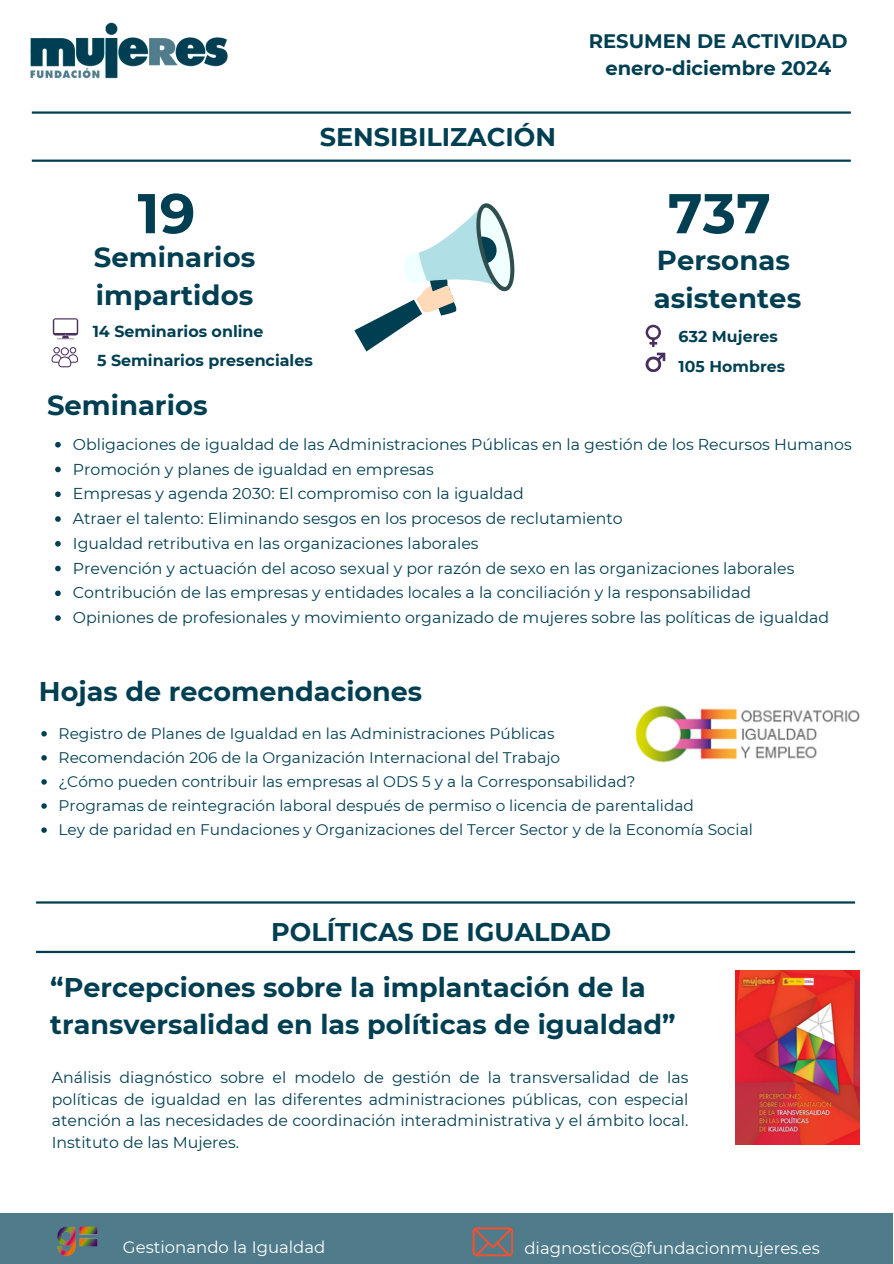
<style>
.page{position:relative;width:894px;height:1264px;background:#fff}
.page>*{position:absolute;margin:0;border:0;box-sizing:border-box;transform-origin:0 0}
.t1{font:700 55.95px "Montserrat";color:#003f52}
.t2{font:700 27.45px/38px "Montserrat";letter-spacing:.005em;color:#003f52}
.t3{font:700 27px/37.2px "Montserrat";color:#003f52}
.t4{font:700 25.5px "Montserrat";color:#003f52}
.t5{font:700 19.5px/27px "Montserrat";color:#003f52;text-align:center}
.t6{font:16.5px "Montserrat";color:#fff}
.t7{font:700 15.9px "Montserrat";color:#003f52}
.t8{font:15.75px/21.3px "Montserrat";color:#003f52;text-align:justify}
.t9{font:700 15.75px "Montserrat";letter-spacing:.005em;color:#003f52}
.t10{font:15.3px "Montserrat";color:#003f52}
</style>
<div class="page">
<svg style="left:354px;top:203px;width:161px;height:148px"></svg>
<svg style="left:53px;top:318px;width:25px;height:17px"></svg>
<svg style="left:54px;top:319px;width:23px;height:20px"></svg>
<svg style="left:51px;top:347px;width:27px;height:20px"></svg>
<svg style="left:645px;top:325px;width:20px;height:47px"></svg>
<div style="left:0;top:1213px;width:892px;height:50px;background:#4f7b8b"></div>
<svg style="left:472px;top:1227px;width:41px;height:29px"></svg>
<img style="left:57px;top:1226px;width:41px;height:31px">
<img style="left:30px;top:22px;width:198px;height:57px">
<hr style="left:36px;top:901px;width:818px;height:2px;background:#003f52">
<hr style="left:36px;top:950px;width:818px;height:3px;background:#003f52">
<img style="left:735px;top:970px;width:124px;height:174px">
<svg style="left:55px;top:442px;width:6px;height:5px"></svg>
<svg style="left:55px;top:466px;width:6px;height:6px"></svg>
<svg style="left:55px;top:491px;width:6px;height:6px"></svg>
<svg style="left:55px;top:516px;width:6px;height:6px"></svg>
<svg style="left:55px;top:541px;width:6px;height:5px"></svg>
<svg style="left:55px;top:565px;width:6px;height:6px"></svg>
<svg style="left:55px;top:590px;width:6px;height:6px"></svg>
<svg style="left:55px;top:615px;width:6px;height:6px"></svg>
<hr style="left:32px;top:111px;width:818px;height:3px;background:#003f52">
<hr style="left:32px;top:159px;width:818px;height:3px;background:#003f52">
<img style="left:635px;top:705px;width:225px;height:58px">
<svg style="left:41px;top:731px;width:6px;height:5px"></svg>
<svg style="left:41px;top:755px;width:6px;height:5px"></svg>
<svg style="left:41px;top:779px;width:6px;height:5px"></svg>
<svg style="left:41px;top:803px;width:6px;height:5px"></svg>
<svg style="left:41px;top:827px;width:6px;height:5px"></svg>
<p class="t4" style="left:320px;top:121px;width:237px">SENSIBILIZACIÓN</p>
<p class="t1" style="left:137px;top:179px;width:59px">19</p>
<p class="t2" style="left:94px;top:238px;width:163px">Seminarios impartidos</p>
<h2 class="t7" style="left:93px;top:322px;width:172px">14 Seminarios online</h2>
<h4 class="t7" style="left:97px;top:350px;width:217px">5 Seminarios presenciales</h4>
<p class="t2" style="left:47px;top:386px;width:162px">Seminarios</p>
<h4 class="t5" style="left:588px;top:27px;width:260px">RESUMEN DE ACTIVIDAD enero-diciembre 2024</h4>
<p class="t1" style="left:667px;top:179px;width:104px">737</p>
<p class="t2" style="left:656px;top:241px;width:135px">Personas</p>
<h3 class="t2" style="left:653px;top:279px;width:149px">asistentes</h3>
<p class="t9" style="left:678px;top:327px;width:101px">632 Mujeres</p>
<p class="t9" style="left:678px;top:357px;width:108px">105 Hombres</p>
<p class="t8" style="left:73px;top:433px;width:780px">Obligaciones de igualdad de las Administraciones Públicas en la gestión de los Recursos Humanos</p>
<p class="t8" style="left:73px;top:458px;width:362px">Promoción y planes de igualdad en empresas</p>
<h2 class="t8" style="left:73px;top:483px;width:452px">Empresas y agenda 2030: El compromiso con la igualdad</h2>
<h2 class="t8" style="left:73px;top:508px;width:551px">Atraer el talento: Eliminando sesgos en los procesos de reclutamiento</h2>
<h4 class="t8" style="left:73px;top:532px;width:407px">Igualdad retributiva en las organizaciones laborales</h4>
<h4 class="t8" style="left:73px;top:557px;width:722px">Prevención y actuación del acoso sexual y por razón de sexo en las organizaciones laborales</h4>
<p class="t8" style="left:73px;top:582px;width:679px">Contribución de las empresas y entidades locales a la conciliación y la responsabilidad</p>
<p class="t8" style="left:73px;top:607px;width:757px">Opiniones de profesionales y movimiento organizado de mujeres sobre las políticas de igualdad</p>
<p class="t3" style="left:39px;top:673px;width:385px">Hojas de recomendaciones</p>
<p class="t10" style="left:59px;top:724px;width:497px">Registro de Planes de Igualdad en las Administraciones Públicas</p>
<p class="t10" style="left:59px;top:748px;width:503px">Recomendación 206 de la Organización Internacional del Trabajo</p>
<h2 class="t10" style="left:59px;top:772px;width:578px">¿Cómo pueden contribuir las empresas al ODS 5 y a la Corresponsabilidad?</h2>
<p class="t10" style="left:59px;top:796px;width:636px">Programas de reintegración laboral después de permiso o licencia de parentalidad</p>
<p class="t10" style="left:59px;top:820px;width:695px">Ley de paridad en Fundaciones y Organizaciones del Tercer Sector y de la Economía Social</p>
<p class="t4" style="left:271px;top:916px;width:341px">POLÍTICAS DE IGUALDAD</p>
<p class="t3" style="left:50px;top:968px;width:626px">“Percepciones sobre la implantación de la transversalidad en las políticas de igualdad”</p>
<p class="t8" style="left:52px;top:1067px;width:638px">Análisis diagnóstico sobre el modelo de gestión de la transversalidad de las políticas de igualdad en las diferentes administraciones públicas, con especial atención a las necesidades de coordinación interadministrativa y el ámbito local.<br>Instituto de las Mujeres.</p>
<p class="t6" style="left:123px;top:1237px;width:204px">Gestionando la Igualdad</p>
<h2 class="t6" style="left:524px;top:1237px;width:297px">diagnosticos@fundacionmujeres.es</h2>
</div>
